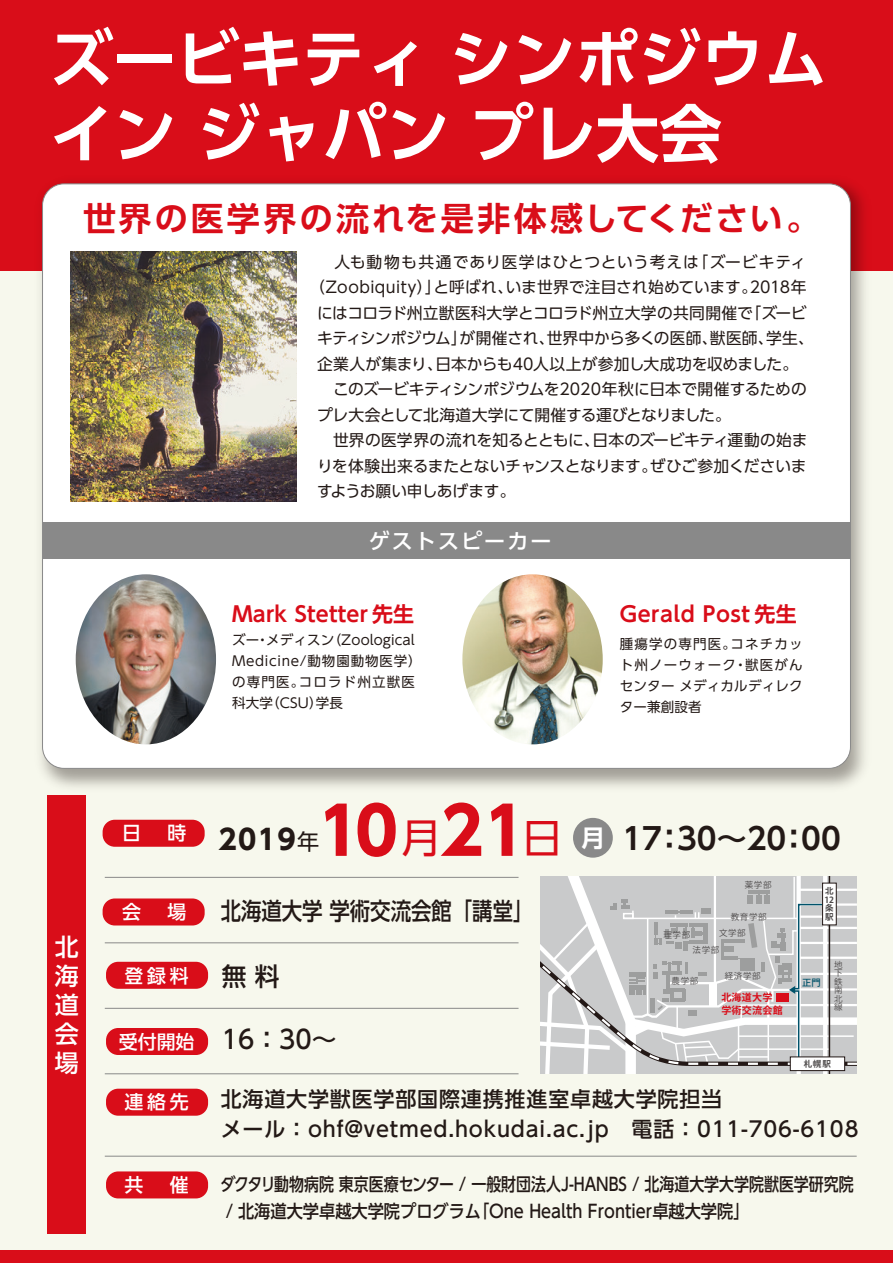
<style>
.page{position:relative;width:893px;height:1263px;background:#f7f8ed}
.page>*{position:absolute;margin:0;border:0;box-sizing:border-box;transform-origin:0 0}
.t1{font:700 65.1px "UD Shin Go Pro";color:#d90d19}
.t2{font:700 63px/75px "UD Shin Go Pro De";color:#fff}
.t3{font:700 33px "UD Shin Go Pro De";letter-spacing:.085em;color:#d90d19}
.t4{font:700 30px "UD Shin Go Pro De";color:#231916}
.t5{font:700 27.6px "UD Shin Go Pro";color:#231916}
.t6{font:500 25.5px "UD Shin Go Pro";color:#231916}
.t7{font:500 24px "UD Shin Go Pro";color:#231916;scale:.85 1}
.t8{font:500 24px/28.8px "UD Shin Go Pro";color:#fff;text-align:justify}
.t9{font:700 24px "UD Shin Go Pro De";color:#fff}
.t10{font:500 21px/30px "UD Shin Go Pro";letter-spacing:.04em;color:#231916}
.t11{font:700 21px "UD Shin Go Pro De";letter-spacing:.01em;color:#d90d19}
.t12{font:500 21px "UD Shin Go Pro";letter-spacing:.1em;color:#fff}
.t13{font:500 18.9px "UD Shin Go Pro";letter-spacing:.2em;color:#fff}
.t14{font:500 18px/27px "UD Shin Go Pro";color:#231916;scale:.83 1}
.t15{font:15.75px "UD Shin Go Pro";letter-spacing:-.005em;color:#231916}
.t16{font:15.75px "UD Shin Go Pro";letter-spacing:-.025em;color:#231916}
.t17{font:15.75px "UD Shin Go Pro";letter-spacing:.055em;color:#231916}
.t18{font:13.5px/21px "UD Shin Go Pro";letter-spacing:.055em;color:#231916}
.t19{font:700 10.05px/12.1px "Koz Go Pr 6 N";letter-spacing:.025em;color:#d90d19}
.t20{font:500 9.3px "Koz Go Pr 6 N";color:#00526a}
.t21{font:8.55px/8.6px "Koz Go Pr 6 N";letter-spacing:.075em;color:#4d4a4a;text-align:justify}
.t22{font:700 8.55px/17.4px "Koz Go Pr 6 N";color:#4d4a4a}
.s1{font-weight:400;font-size:40.2px}
.s2{font-weight:400;font-size:22.2px}
</style>
<div class="page">
<div style="left:0;top:0;width:893px;height:270px;background:#d90d19"></div>
<img style="left:29px;top:181px;width:847px;height:616px">
<div style="left:43px;top:184px;width:807px;height:584px;background:#fff;border-radius:21px"></div>
<div style="left:0;top:1250px;width:893px;height:13px;background:#d90d19"></div>
<img style="left:76px;top:574px;width:140px;height:170px">
<img style="left:462px;top:574px;width:141px;height:170px">
<div style="left:43px;top:522px;width:807px;height:36px;background:#898989"></div>
<img style="left:71px;top:252px;width:225px;height:250px">
<div style="left:47px;top:796px;width:38px;height:438px;background:#d90d19"></div>
<hr style="left:105px;top:1156px;width:752px;height:1px;background:#898989">
<hr style="left:105px;top:942px;width:414px;height:1px;background:#898989">
<hr style="left:105px;top:877px;width:414px;height:1px;background:#898989">
<hr style="left:105px;top:1008px;width:414px;height:1px;background:#898989">
<hr style="left:105px;top:1073px;width:414px;height:1px;background:#898989">
<div style="left:106px;top:1089px;width:102px;height:27px;background:#d90d19;border-radius:12px"></div>
<div style="left:106px;top:1171px;width:102px;height:27px;background:#d90d19;border-radius:12px"></div>
<div style="left:106px;top:1028px;width:102px;height:27px;background:#d90d19;border-radius:12px"></div>
<div style="left:103px;top:820px;width:102px;height:27px;background:#d90d19;border-radius:12px"></div>
<div style="left:103px;top:898px;width:102px;height:27px;background:#d90d19;border-radius:12px"></div>
<div style="left:573px;top:818px;width:40px;height:40px;background:#898989;border-radius:50%"></div>
<div style="left:106px;top:962px;width:102px;height:27px;background:#d90d19;border-radius:12px"></div>
<svg style="left:540px;top:877px;width:317px;height:197px;background:#cccccd"></svg>
<h2 class="t2" style="left:50px;top:19px;width:778px">ズービキティ シンポジウムイン ジャパン プレ大会</h2>
<h3 class="t3" style="left:83px;top:192px;width:738px">世界の医学界の流れを是非体感してください。</h3>
<p class="t17" style="left:317px;top:249px;width:490px">　人も動物も共通であり医学はひとつという考えは「ズービキティ</p>
<p class="t15" style="left:309px;top:275px;width:499px">（Zoobiquity）」と呼ばれ、いま世界で注目され始めています。2018年</p>
<p class="t15" style="left:317px;top:300px;width:491px">にはコロラド州立獣医科大学とコロラド州立大学の共同開催で「ズービ</p>
<p class="t15" style="left:317px;top:326px;width:498px">キティシンポジウム」が開催され、世界中から多くの医師、獣医師、学生、</p>
<p class="t15" style="left:317px;top:351px;width:483px">企業人が集まり、日本からも40人以上が参加し大成功を収めました。</p>
<p class="t15" style="left:317px;top:377px;width:491px">　このズービキティシンポジウムを2020年秋に日本で開催するための</p>
<p class="t16" style="left:317px;top:402px;width:415px">プレ大会として北海道大学にて開催する運びとなりました。</p>
<p class="t15" style="left:317px;top:428px;width:492px">　世界の医学界の流れを知るとともに、日本のズービキティ運動の始ま</p>
<p class="t15" style="left:317px;top:453px;width:491px">りを体験出来るまたとないチャンスとなります。ぜひご参加くださいま</p>
<p class="t16" style="left:317px;top:479px;width:200px">すようお願い申しあげます。</p>
<h3 class="t8" style="left:55px;top:932px;width:25px">北海道会場</h3>
<h3 class="t12" style="left:369px;top:524px;width:184px">ゲストスピーカー</h3>
<h3 class="t11" style="left:232px;top:597px;width:184px">Mark Stetter 先生</h3>
<p class="t18" style="left:232px;top:629px;width:191px">ズー・メディスン（Zoological<br>Medicine/動物園動物医学）の専門医。コロラド州立獣医科大学（CSU）学長</p>
<h3 class="t11" style="left:620px;top:597px;width:179px">Gerald Post 先生</h3>
<p class="t18" style="left:620px;top:633px;width:184px;text-align:justify">腫瘍学の専門医。コネチカット州ノーウォーク・獣医がんセンター メディカルディレクター兼創設者</p>
<p class="t13" style="left:122px;top:817px;width:66px">日　時</p>
<h1 class="t1" style="left:318px;top:778px;width:246px">10<span class="s1">月</span>21<span class="s1">日</span></h1>
<h3 class="t5" style="left:219px;top:817px;width:102px">2019<span class="s2">年</span></h3>
<h3 class="t9" style="left:581px;top:818px;width:25px">月</h3>
<p class="t13" style="left:122px;top:896px;width:66px">会　場</p>
<h3 class="t7" style="left:221px;top:891px;width:369px">北海道大学 学術交流会館「講堂」</h3>
<p class="t13" style="left:125px;top:960px;width:66px">登録料</p>
<h3 class="t6" style="left:222px;top:955px;width:59px">無 料</h3>
<p class="t13" style="left:119px;top:1026px;width:77px">受付開始</p>
<h3 class="t6" style="left:222px;top:1019px;width:116px">16：30～</h3>
<h3 class="t4" style="left:622px;top:814px;width:220px">17：30～20：00</h3>
<p class="t21" style="left:745px;top:881px;width:28px">薬学部</p>
<p class="t21" style="left:731px;top:913px;width:37px">教育学部</p>
<p class="t21" style="left:719px;top:929px;width:28px">文学部</p>
<p class="t21" style="left:663px;top:930px;width:28px">理学部</p>
<p class="t21" style="left:672px;top:977px;width:28px">農学部</p>
<p class="t21" style="left:693px;top:945px;width:28px">法学部</p>
<p class="t21" style="left:725px;top:972px;width:37px">経済学部</p>
<p class="t19" style="left:721px;top:992px;width:63px">北海道大学学術交流会館</p>
<p class="t22" style="left:825px;top:882px;width:10px">北条</p>
<p class="t22" style="left:825px;top:909px;width:10px">駅</p>
<p class="t22" style="left:824px;top:891px;width:11px">12</p>
<p class="t20" style="left:802px;top:977px;width:20px">正門</p>
<p class="t21" style="left:834px;top:960px;width:10px">地下鉄南北線</p>
<p class="t22" style="left:804px;top:1055px;width:29px">札幌駅</p>
<p class="t13" style="left:125px;top:1087px;width:66px">連絡先</p>
<p class="t13" style="left:125px;top:1170px;width:66px">共　催</p>
<h3 class="t10" style="left:221px;top:1083px;width:639px">北海道大学獣医学部国際連携推進室卓越大学院担当<br>メール：ohf@vetmed.hokudai.ac.jp　電話：011-706-6108</h3>
<p class="t14" style="left:221px;top:1170px;width:764px">ダクタリ動物病院 東京医療センター / 一般財団法人J-HANBS / 北海道大学大学院獣医学研究院/ 北海道大学卓越大学院プログラム「One Health Frontier卓越大学院」</p>
</div>
